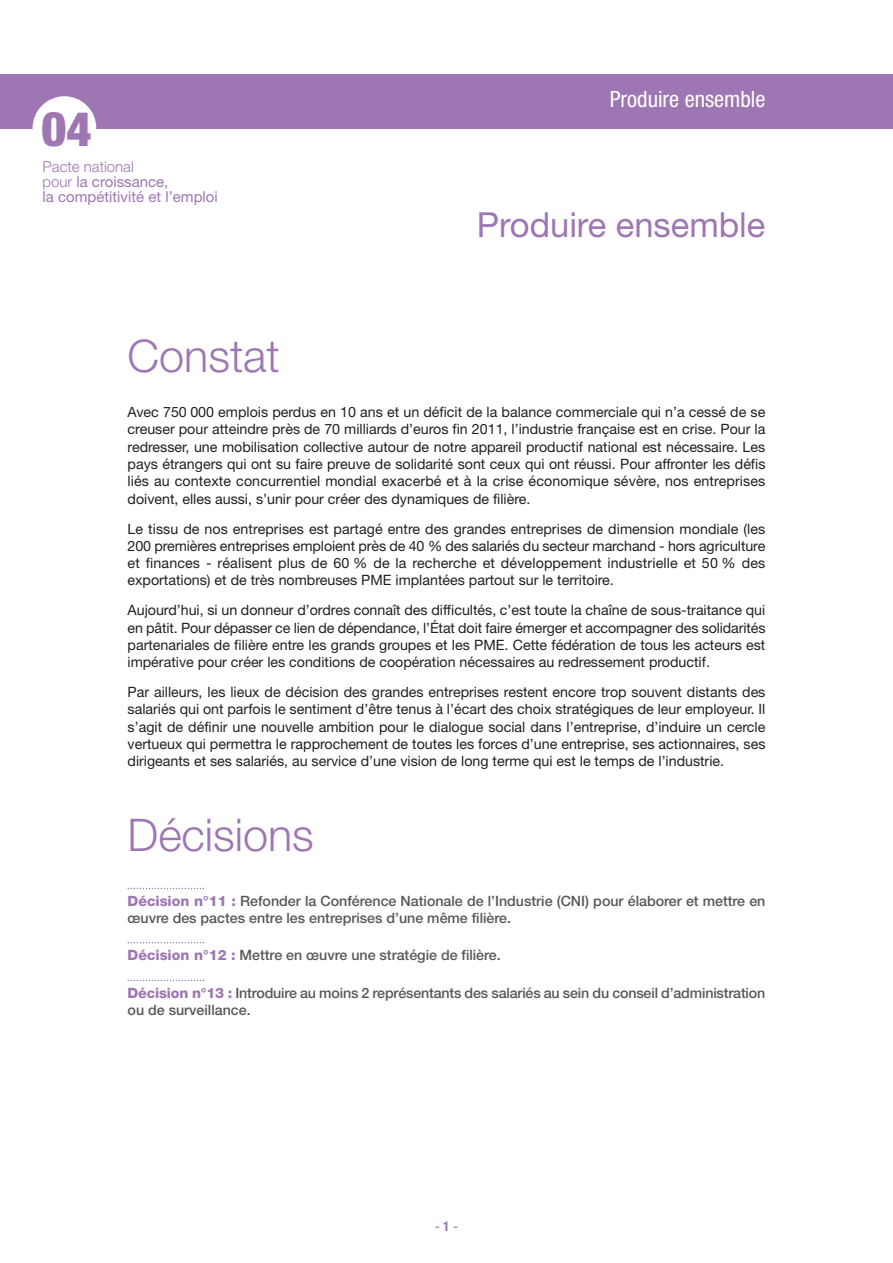
<style>
.page{position:relative;width:893px;height:1263px;background:#fff}
.page>*{position:absolute;margin:0;border:0;box-sizing:border-box;transform-origin:0 0}
.t1{font:900 condensed 48px "Helvetica Neue";color:#9e76b3}
.t2{font:300 45px "Helvetica Neue";color:#9e76b3}
.t3{font:34.5px "Helvetica Neue";color:#9e76b3}
.t4{font:condensed 22.5px "Helvetica Neue";color:#fff}
.t5{font:15px/15px "Helvetica Neue";color:#9e76b3}
.t6{font:14.25px/17.2px "Helvetica Neue";color:#231f20;text-align:justify}
.t7{font:500 14.25px/16.5px "Helvetica Neue";color:#57585a}
.t8{font:13.5px "Helvetica";color:#9e76b3}
.s1{font-weight:300}
.s2{font-weight:800;color:#9e76b3}
.s3{font-family:"Helvetica Neue";font-weight:700;font-stretch:condensed}
</style>
<div class="page">
<div style="left:0;top:74px;width:893px;height:54px;background:#9e76b3"></div>
<svg style="left:128px;top:888px;width:76px;height:1px"></svg>
<svg style="left:128px;top:942px;width:76px;height:1px"></svg>
<svg style="left:128px;top:980px;width:76px;height:1px"></svg>
<div style="left:33px;top:96px;width:63px;height:64px;background:#fff;border-radius:50%"></div>
<h1 class="t1" style="left:42px;top:99px;width:51px">04</h1>
<p class="t5" style="left:43px;top:159px;width:177px"><span class="s1">Pacte national<br>pour</span> la croissance,<br>la compétitivité et l’emploi</p>
<h3 class="t4" style="left:610px;top:91px;width:157px">Produire ensemble</h3>
<h3 class="t3" style="left:477px;top:213px;width:290px">Produire ensemble</h3>
<h2 class="t2" style="left:128px;top:340px;width:154px">Constat</h2>
<p class="t6" style="left:128px;top:405px;width:639px">Avec 750 000 emplois perdus en 10 ans et un déficit de la balance commerciale qui n’a cessé de se creuser pour atteindre près de 70 milliards d’euros fin 2011, l’industrie française est en crise. Pour la redresser, une mobilisation collective autour de notre appareil productif national est nécessaire. Les pays étrangers qui ont su faire preuve de solidarité sont ceux qui ont réussi. Pour affronter les défis liés au contexte concurrentiel mondial exacerbé et à la crise économique sévère, nos entreprises doivent, elles aussi, s’unir pour créer des dynamiques de filière.</p>
<p class="t6" style="left:128px;top:521px;width:639px">Le tissu de nos entreprises est partagé entre des grandes entreprises de dimension mondiale (les 200 premières entreprises emploient près de 40 % des salariés du secteur marchand - hors agriculture et finances - réalisent plus de 60 % de la recherche et développement industrielle et 50 % des exportations) et de très nombreuses PME implantées partout sur le territoire.</p>
<p class="t6" style="left:128px;top:603px;width:639px">Aujourd’hui, si un donneur d’ordres connaît des difficultés, c’est toute la chaîne de sous-traitance qui en pâtit. Pour dépasser ce lien de dépendance, l’État doit faire émerger et accompagner des solidarités partenariales de filière entre les grands groupes et les PME. Cette fédération de tous les acteurs est impérative pour créer les conditions de coopération nécessaires au redressement productif.</p>
<p class="t6" style="left:128px;top:685px;width:639px">Par ailleurs, les lieux de décision des grandes entreprises restent encore trop souvent distants des salariés qui ont parfois le sentiment d’être tenus à l’écart des choix stratégiques de leur employeur. Il s’agit de définir une nouvelle ambition pour le dialogue social dans l’entreprise, d’induire un cercle vertueux qui permettra le rapprochement de toutes les forces d’une entreprise, ses actionnaires, ses dirigeants et ses salariés, au service d’une vision de long terme qui est le temps de l’industrie.</p>
<h2 class="t2" style="left:128px;top:819px;width:188px">Décisions</h2>
<p class="t7" style="left:128px;top:894px;width:639px"><span class="s2">Décision n°11 :</span> Refonder la Conférence Nationale de l’Industrie (CNI) pour élaborer et mettre en œuvre des pactes entre les entreprises d’une même filière.</p>
<p class="t7" style="left:128px;top:948px;width:375px"><span class="s2">Décision n°12 :</span> Mettre en œuvre une stratégie de filière.</p>
<p class="t7" style="left:128px;top:986px;width:639px"><span class="s2">Décision n°13 :</span> Introduire au moins 2 représentants des salariés au sein du conseil d’administration ou de surveillance.</p>
<p class="t8" style="left:435px;top:1219px;width:24px">-<span class="s3">1</span>-</p>
</div>
